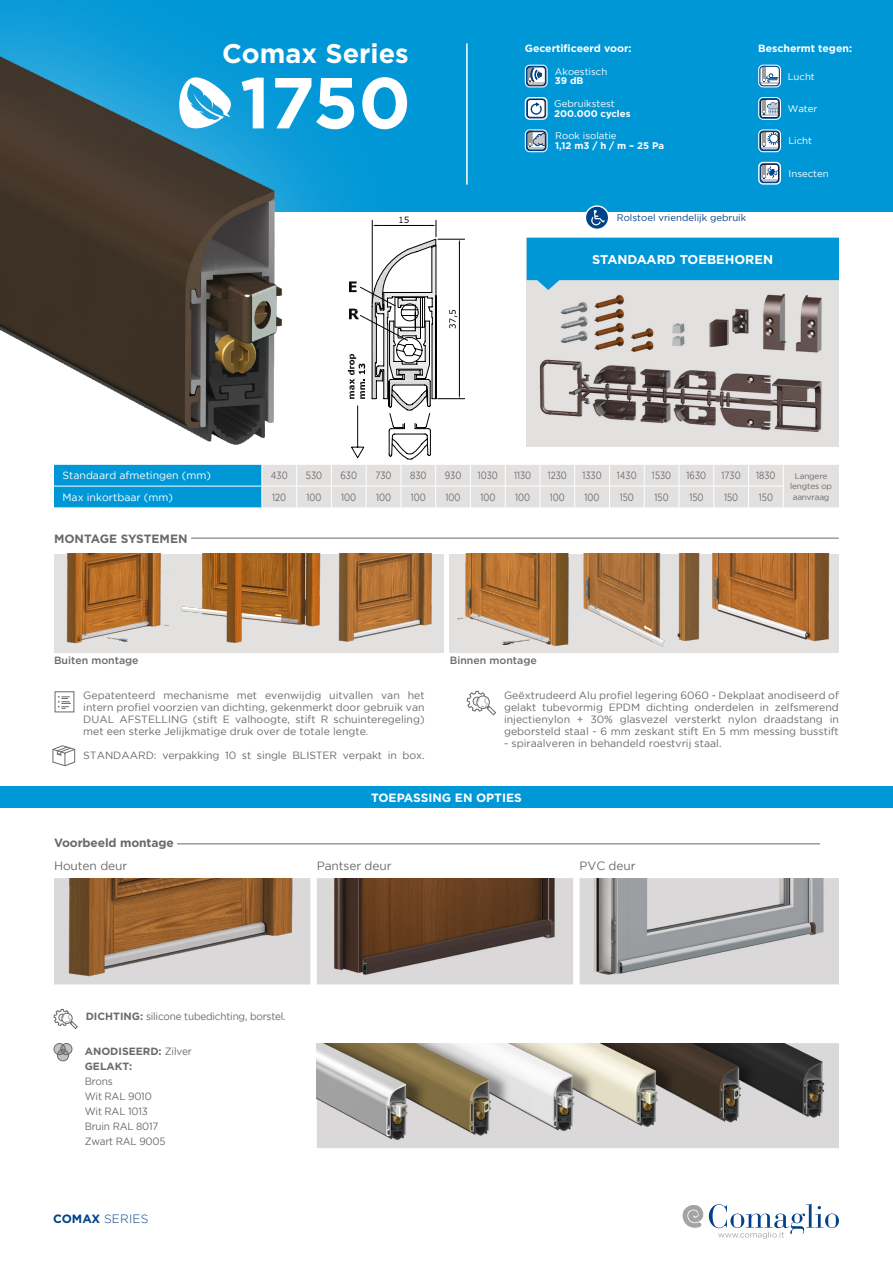
<style>
.page{position:relative;width:893px;height:1263px;background:#fff}
.page>*{position:absolute;margin:0;border:0;box-sizing:border-box;transform-origin:0 0}
.t1{font:700 72px "Gotham";color:#fff}
.t2{font:700 27px "Gotham";color:#fff}
.t3{font:700 12.75px "Gotham";color:#fff}
.t4{font:700 12px "Gotham";letter-spacing:-.01em;color:#6b6a69}
.t5{font:12px "Gotham";letter-spacing:-.01em;color:#6b6a69}
.t6{font:700 12px "Gotham";color:#fff}
.t7{font:300 12px "Gotham";letter-spacing:.015em;color:#004289}
.t8{font:10.5px/12px "Gotham";color:#6b6a69;text-align:justify}
.t9{font:10.5px "Gotham";color:#6b6a69;scale:.8 1}
.t10{font:10.5px/15px "Gotham";letter-spacing:-.02em;color:#6b6a69;scale:.95 1}
.t11{font:10.5px "Gotham";color:#fff}
.t12{font:700 10.5px "Gotham";color:#fff}
.t13{font:500 10.5px "Gotham";color:#6b6a69}
.t14{font:700 10.5px/15px "Gotham";color:#6b6a69}
.t15{font:9.6px "Gotham";color:#fff}
.t16{font:700 9.6px "Gotham";color:#fff}
.t17{font:9.6px "Gotham";color:#004289}
.t18{font:8.25px/10.5px "Gotham";letter-spacing:-.02em;color:#6b6a69;text-align:center}
.s1{font-size:9.75px}
.s2{font-weight:700}
.s3{font-weight:400}
</style>
<div class="page">
<svg style="left:683px;top:1205px;width:20px;height:23px"></svg>
<svg style="left:709px;top:1203px;width:130px;height:36px"></svg>
<div style="left:0;top:786px;width:893px;height:21px;background:#0097d7"></div>
<svg style="left:411px;top:219px;width:54px;height:240px"></svg>
<div style="left:0;top:0;width:893px;height:212px;background:#0097d7"></div>
<hr style="left:466px;top:43px;width:2px;height:142px;background:#fff">
<div style="left:0;top:0;width:411px;height:570px;background:#fff;opacity:.37"></div>
<img style="left:0;top:0;width:322px;height:447px">
<svg style="left:525px;top:65px;width:23px;height:22px"></svg>
<svg style="left:526px;top:66px;width:20px;height:20px"></svg>
<svg style="left:525px;top:97px;width:23px;height:23px"></svg>
<svg style="left:526px;top:98px;width:20px;height:20px"></svg>
<svg style="left:585px;top:206px;width:24px;height:23px"></svg>
<div style="left:585px;top:205px;width:24px;height:25px;border:1px solid #fff;border-radius:50%"></div>
<svg style="left:591px;top:210px;width:14px;height:15px"></svg>
<svg style="left:525px;top:129px;width:23px;height:23px"></svg>
<svg style="left:526px;top:131px;width:21px;height:20px"></svg>
<svg style="left:758px;top:129px;width:23px;height:23px"></svg>
<svg style="left:759px;top:131px;width:21px;height:20px"></svg>
<svg style="left:758px;top:162px;width:23px;height:23px"></svg>
<svg style="left:760px;top:163px;width:20px;height:20px"></svg>
<svg style="left:758px;top:97px;width:23px;height:23px"></svg>
<svg style="left:759px;top:98px;width:21px;height:21px"></svg>
<svg style="left:758px;top:65px;width:23px;height:22px"></svg>
<svg style="left:759px;top:66px;width:21px;height:20px"></svg>
<img style="left:527px;top:290px;width:312px;height:157px">
<svg style="left:527px;top:238px;width:312px;height:52px;background:#29a4d8"></svg>
<div style="left:55px;top:691px;width:19px;height:21px;border:1px solid #6b6a69"></div>
<svg style="left:58px;top:696px;width:13px;height:13px"></svg>
<svg style="left:52px;top:745px;width:24px;height:21px"></svg>
<svg style="left:466px;top:691px;width:31px;height:25px"></svg>
<svg style="left:54px;top:878px;width:785px;height:222px"></svg>
<hr style="left:177px;top:843px;width:643px;height:1px;background:#6b6a69">
<img style="left:63px;top:878px;width:232px;height:103px">
<img style="left:317px;top:878px;width:255px;height:106px">
<img style="left:580px;top:878px;width:255px;height:106px">
<svg style="left:53px;top:1009px;width:25px;height:20px"></svg>
<svg style="left:57px;top:1050px;width:12px;height:11px"></svg>
<svg style="left:54px;top:1043px;width:11px;height:12px"></svg>
<svg style="left:61px;top:1043px;width:11px;height:12px"></svg>
<div style="left:57px;top:1049px;width:12px;height:12px;border:1px solid #6b6a69;border-radius:50%"></div>
<div style="left:60px;top:1043px;width:12px;height:12px;border:1px solid #6b6a69;border-radius:50%"></div>
<div style="left:54px;top:1043px;width:12px;height:12px;border:1px solid #6b6a69;border-radius:50%"></div>
<img style="left:317px;top:1043px;width:522px;height:105px">
<div style="left:54px;top:554px;width:389px;height:98px;background:#e3e0e0"></div>
<div style="left:450px;top:554px;width:389px;height:98px;background:#e3e0e0"></div>
<img style="left:66px;top:554px;width:103px;height:90px">
<img style="left:181px;top:554px;width:140px;height:89px">
<img style="left:338px;top:554px;width:94px;height:88px">
<img style="left:457px;top:554px;width:112px;height:93px">
<img style="left:583px;top:554px;width:117px;height:93px">
<img style="left:712px;top:554px;width:118px;height:88px">
<svg style="left:54px;top:465px;width:785px;height:42px;background:#a9cede"></svg>
<hr style="left:191px;top:538px;width:648px;height:1px;background:#6b6a69">
<h2 class="t2" style="left:222px;top:36px;width:188px">Comax Series</h2>
<h1 class="t1" style="left:240px;top:55px;width:173px">1750</h1>
<p class="t12" style="left:525px;top:41px;width:108px">Gecertificeerd voor:</p>
<p class="t12" style="left:758px;top:41px;width:95px">Beschermt tegen:</p>
<p class="t15" style="left:555px;top:66px;width:54px">Akoestisch</p>
<p class="t16" style="left:555px;top:75px;width:30px">39 dB</p>
<p class="t15" style="left:554px;top:98px;width:62px">Gebruikstest</p>
<p class="t16" style="left:554px;top:107px;width:78px">200.000 cycles</p>
<p class="t15" style="left:555px;top:131px;width:63px">Rook isolatie</p>
<p class="t16" style="left:555px;top:139px;width:110px">1,12 m3 / h / m – 25 Pa</p>
<p class="t17" style="left:617px;top:213px;width:131px">Rolstoel vriendelijk gebruik</p>
<p class="t3" style="left:592px;top:251px;width:182px">STANDAARD TOEBEHOREN</p>
<p class="t15" style="left:788px;top:71px;width:29px">Lucht</p>
<p class="t15" style="left:788px;top:103px;width:31px">Water</p>
<p class="t15" style="left:788px;top:136px;width:25px">Licht</p>
<p class="t15" style="left:789px;top:168px;width:42px">Insecten</p>
<p class="t11" style="left:63px;top:470px;width:150px">Standaard afmetingen (mm)</p>
<p class="t9" style="left:271px;top:470px;width:22px">430</p>
<p class="t9" style="left:306px;top:470px;width:22px">530</p>
<p class="t9" style="left:340px;top:470px;width:22px">630</p>
<p class="t9" style="left:375px;top:470px;width:22px">730</p>
<p class="t9" style="left:410px;top:470px;width:22px">830</p>
<p class="t9" style="left:445px;top:470px;width:22px">930</p>
<p class="t9" style="left:478px;top:470px;width:27px">1030</p>
<p class="t9" style="left:514px;top:470px;width:23px">1130</p>
<p class="t9" style="left:548px;top:470px;width:25px">1230</p>
<p class="t9" style="left:582px;top:470px;width:26px">1330</p>
<p class="t9" style="left:617px;top:470px;width:26px">1430</p>
<p class="t9" style="left:652px;top:470px;width:26px">1530</p>
<p class="t9" style="left:687px;top:470px;width:26px">1630</p>
<p class="t9" style="left:722px;top:470px;width:25px">1730</p>
<p class="t9" style="left:756px;top:470px;width:26px">1830</p>
<p class="t18" style="left:790px;top:470px;width:43px">Langere lengtes op</p>
<p class="t11" style="left:63px;top:491px;width:112px">Max inkortbaar (mm)</p>
<p class="t9" style="left:272px;top:491px;width:19px">120</p>
<p class="t9" style="left:307px;top:491px;width:20px">100</p>
<p class="t9" style="left:341px;top:491px;width:20px">100</p>
<p class="t9" style="left:376px;top:491px;width:20px">100</p>
<p class="t9" style="left:411px;top:491px;width:20px">100</p>
<p class="t9" style="left:446px;top:491px;width:20px">100</p>
<p class="t9" style="left:480px;top:491px;width:20px">100</p>
<p class="t9" style="left:515px;top:491px;width:20px">100</p>
<p class="t9" style="left:550px;top:491px;width:20px">100</p>
<p class="t9" style="left:585px;top:491px;width:20px">100</p>
<p class="t9" style="left:620px;top:491px;width:19px">150</p>
<p class="t9" style="left:655px;top:491px;width:19px">150</p>
<p class="t9" style="left:689px;top:491px;width:19px">150</p>
<p class="t9" style="left:724px;top:491px;width:19px">150</p>
<p class="t9" style="left:759px;top:491px;width:19px">150</p>
<p class="t18" style="left:793px;top:491px;width:38px">aanvraag</p>
<p class="t4" style="left:54px;top:530px;width:135px">MONTAGE SYSTEMEN</p>
<p class="t13" style="left:54px;top:654px;width:86px">Buiten montage</p>
<p class="t13" style="left:450px;top:654px;width:88px">Binnen montage</p>
<p class="t8" style="left:83px;top:689px;width:343px">Gepatenteerd mechanisme met evenwijdig uitvallen van het intern profiel voorzien van dichting, gekenmerkt door gebruik van DUAL AFSTELLING (stift E valhoogte, stift R schuinteregeling) met een sterke Jelijkmatige druk over de totale lengte<span class="s1">.</span></p>
<p class="t8" style="left:83px;top:749px;width:343px">STANDAARD: verpakking 10 st single BLISTER verpakt in box.</p>
<p class="t8" style="left:504px;top:689px;width:336px">Geëxtrudeerd Alu profiel legering 6060 - Dekplaat anodiseerd of gelakt tubevormig EPDM dichting onderdelen in zelfsmerend injectienylon + 30% glasvezel versterkt nylon draadstang in geborsteld staal - 6 mm zeskant stift En 5 mm messing busstift</p>
<p class="t8" style="left:504px;top:737px;width:219px">- spiraalveren in behandeld roestvrij staal.</p>
<p class="t6" style="left:371px;top:789px;width:152px">TOEPASSING EN OPTIES</p>
<p class="t4" style="left:54px;top:834px;width:121px">Voorbeeld montage</p>
<p class="t5" style="left:54px;top:859px;width:75px">Houten deur</p>
<p class="t5" style="left:317px;top:859px;width:76px">Pantser deur</p>
<p class="t5" style="left:580px;top:859px;width:57px">PVC deur</p>
<p class="t10" style="left:86px;top:1009px;width:212px"><span class="s2">DICHTING:</span> silicone tubedichting, borstel.</p>
<p class="t14" style="left:85px;top:1043px;width:109px">ANODISEERD: <span class="s3">Zilver<br></span>GELAKT:</p>
<p class="t10" style="left:85px;top:1073px;width:87px">Brons<br>Wit RAL 9010<br>Wit RAL 1013<br>Bruin RAL 8017<br>Zwart RAL 9005</p>
<p class="t7" style="left:53px;top:1213px;width:97px"><span class="s2">COMAX</span> SERIES</p>
</div>
